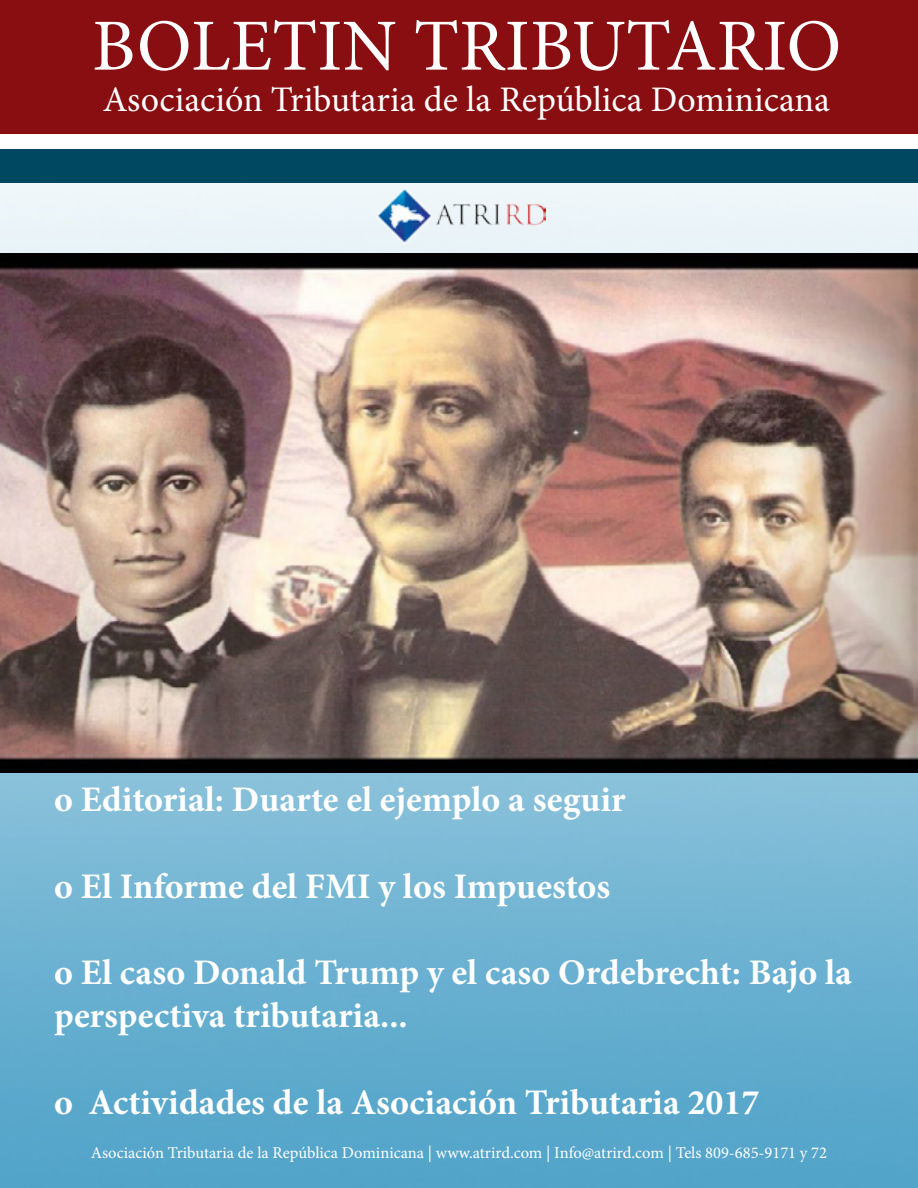
<style>
.page{position:relative;width:918px;height:1188px;background:#fff}
.page>*{position:absolute;margin:0;border:0;box-sizing:border-box;transform-origin:0 0}
.t1{font:73.5px "Minion Pro";color:#fff}
.t2{font:700 36px/43.2px "Minion Pro";color:#fff}
.t3{font:36px "Minion Pro";color:#fff}
.t4{font:16.5px "Minion Pro";color:#fff}
</style>
<div class="page">
<div style="left:0;top:0;width:918px;height:133px;background:#890e11"></div>
<div style="left:0;top:149px;width:918px;height:35px;background:#004761"></div>
<img style="left:0;top:184px;width:918px;height:1004px">
<img style="left:0;top:254px;width:918px;height:518px">
<img style="left:375px;top:187px;width:170px;height:58px">
<h1 class="t1" style="left:92px;top:-3px;width:751px">BOLETIN TRIBUTARIO</h1>
<p class="t3" style="left:103px;top:75px;width:729px">Asociación Tributaria de la República Dominicana</p>
<p class="t2" style="left:54px;top:778px;width:573px">o Editorial: Duarte el ejemplo a seguir</p>
<p class="t2" style="left:54px;top:864px;width:558px">o El Informe del FMI y los Impuestos</p>
<p class="t2" style="left:54px;top:951px;width:800px">o El caso Donald Trump y el caso Ordebrecht: Bajo la perspectiva tributaria...</p>
<p class="t2" style="left:54px;top:1080px;width:707px">o Actividades de la Asociación Tributaria 2017</p>
<p class="t4" style="left:91px;top:1142px;width:738px">Asociación Tributaria de la República Dominicana | www.atrird.com | Info@atrird.com | Tels 809-685-9171 y 72</p>
</div>
